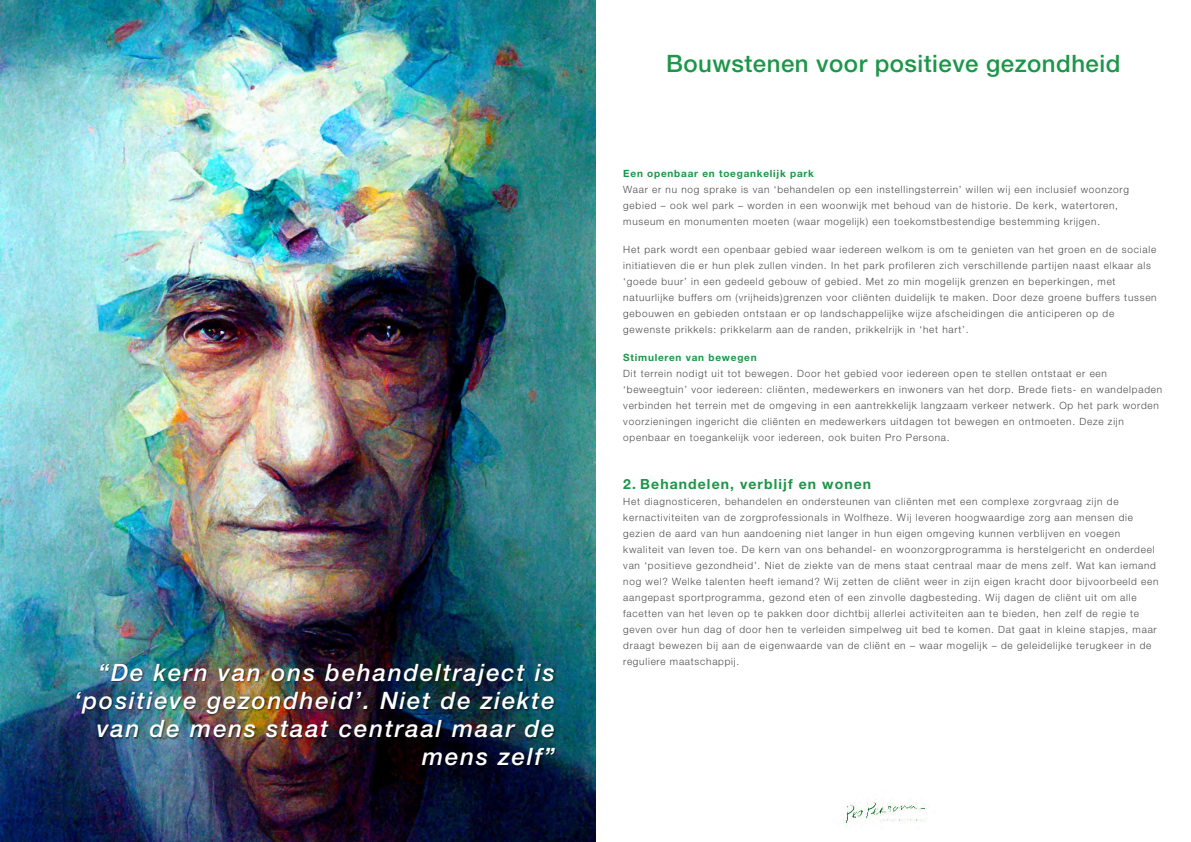
<style>
.page{position:relative;width:1191px;height:842px;background:#fff}
.page>*{position:absolute;margin:0;border:0;box-sizing:border-box;transform-origin:0 0}
.t1{font:italic 500 24px/28px "Helvetica Neue LT Std";letter-spacing:.075em;color:#fff;text-align:right}
.t2{font:500 24px "Helvetica Neue LT Std";letter-spacing:.02em;color:#1c9648}
.t3{font:700 14px "Helvetica Neue LT Std";letter-spacing:.075em;color:#1c9648}
.t4{font:300 10px/16px "Helvetica Neue LT Std";letter-spacing:.075em;color:#4d4c4b}
.t5{font:700 10px "Helvetica Neue LT Std";letter-spacing:.075em;color:#1c9648}
</style>
<div class="page">
<img style="left:0;top:0;width:595px;height:842px">
<img style="left:845px;top:802px;width:82px;height:23px">
<img style="left:77px;top:664px;width:480px;height:103px">
<h1 class="t1" style="left:74px;top:662px;width:482px">“De kern van ons behandeltraject is ‘positieve gezondheid’. Niet de ziekte van de mens staat centraal maar de mens zelf”</h1>
<h1 class="t2" style="left:666px;top:54px;width:456px">Bouwstenen voor positieve gezondheid</h1>
<p class="t5" style="left:623px;top:170px;width:192px">Een openbaar en toegankelijk park</p>
<p class="t4" style="left:623px;top:183px;width:507px">Waar er nu nog sprake is van ‘behandelen op een instellingsterrein’ willen wij een inclusief woonzorg gebied – ook wel park – worden in een woonwijk met behoud van de historie. De kerk, watertoren, museum en monumenten moeten (waar mogelijk) een toekomstbestendige bestemming krijgen.</p>
<p class="t4" style="left:623px;top:243px;width:535px">Het park wordt een openbaar gebied waar iedereen welkom is om te genieten van het groen en de sociale initiatieven die er hun plek zullen vinden. In het park profileren zich verschillende partijen naast elkaar als ‘goede buur’ in een gedeeld gebouw of gebied. Met zo min mogelijk grenzen en beperkingen, met natuurlijke buffers om (vrijheids)grenzen voor cliënten duidelijk te maken. Door deze groene buffers tussen gebouwen en gebieden ontstaan er op landschappelijke wijze afscheidingen die anticiperen op de gewenste prikkels: prikkelarm aan de randen, prikkelrijk in ‘het hart’.</p>
<p class="t5" style="left:623px;top:354px;width:135px">Stimuleren van bewegen</p>
<p class="t4" style="left:623px;top:367px;width:540px">Dit terrein nodigt uit tot bewegen. Door het gebied voor iedereen open te stellen ontstaat er een ‘beweegtuin’ voor iedereen: cliënten, medewerkers en inwoners van het dorp. Brede fiets- en wandelpaden verbinden het terrein met de omgeving in een aantrekkelijk langzaam verkeer netwerk. Op het park worden voorzieningen ingericht die cliënten en medewerkers uitdagen tot bewegen en ontmoeten. Deze zijn openbaar en toegankelijk voor iedereen, ook buiten Pro Persona.</p>
<h2 class="t3" style="left:623px;top:479px;width:249px">2. Behandelen, verblijf en wonen</h2>
<p class="t4" style="left:623px;top:495px;width:537px">Het diagnosticeren, behandelen en ondersteunen van cliënten met een complexe zorgvraag zijn de kernactiviteiten van de zorgprofessionals in Wolfheze. Wij leveren hoogwaardige zorg aan mensen die gezien de aard van hun aandoening niet langer in hun eigen omgeving kunnen verblijven en voegen kwaliteit van leven toe. De kern van ons behandel- en woonzorgprogramma is herstelgericht en onderdeel van ‘positieve gezondheid’. Niet de ziekte van de mens staat centraal maar de mens zelf. Wat kan iemand nog wel? Welke talenten heeft iemand? Wij zetten de cliënt weer in zijn eigen kracht door bijvoorbeeld een aangepast sportprogramma, gezond eten of een zinvolle dagbesteding. Wij dagen de cliënt uit om alle facetten van het leven op te pakken door dichtbij allerlei activiteiten aan te bieden, hen zelf de regie te geven over hun dag of door hen te verleiden simpelweg uit bed te komen. Dat gaat in kleine stapjes, maar draagt bewezen bij aan de eigenwaarde van de cliënt en – waar mogelijk – de geleidelijke terugkeer in de reguliere maatschappij.</p>
</div>
